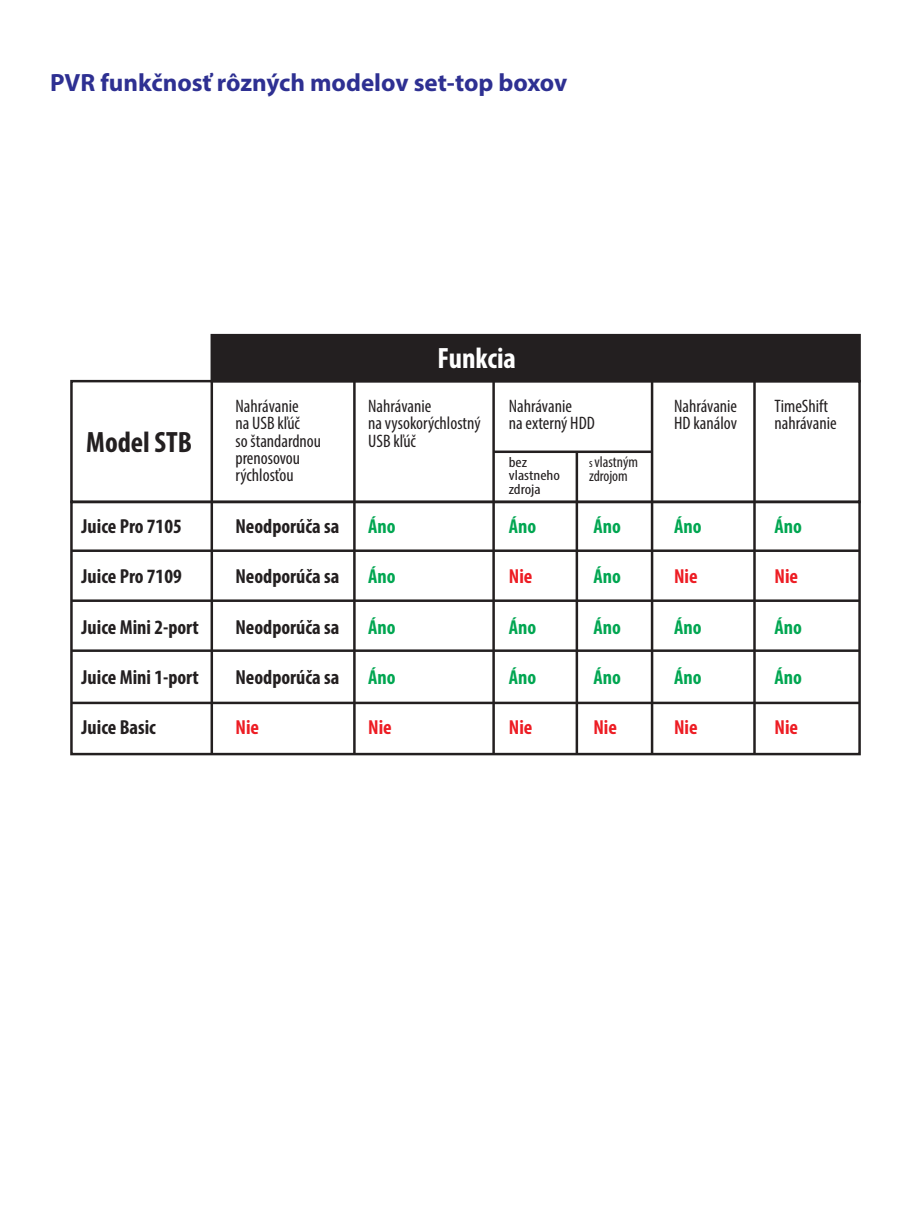
<style>
.page{position:relative;width:922px;height:1205px;background:#fff}
.page>*{position:absolute;margin:0;border:0;box-sizing:border-box;transform-origin:0 0}
.t1{font:700 condensed 29.5px "Myriad Pro";color:#231f20}
.t2{font:700 condensed 29.5px "Myriad Pro";color:#fff}
.t3{font:700 25px "Myriad Pro";color:#2e3092}
.t4{font:700 condensed 20.25px "Myriad Pro";color:#231f20}
.t5{font:700 condensed 20.25px "Myriad Pro";color:#00a651}
.t6{font:700 condensed 20.25px "Myriad Pro";color:#ed1d24}
.t7{font:condensed 18px/17.2px "Myriad Pro";color:#231f20}
.t8{font:condensed 15.5px/14.8px "Myriad Pro";color:#231f20}
.t9{font:condensed 14.5px/13.8px "Myriad Pro";color:#231f20;scale:1.18 1}
.s1{font-size:12.25px}
</style>
<div class="page">
<div style="left:210px;top:334px;width:650px;height:48px;background:#231f20"></div>
<div style="left:70px;top:380px;width:790px;height:123px;border:2px solid #231f20"></div>
<div style="left:70px;top:501px;width:790px;height:254px;border:2px solid #231f20"></div>
<hr style="left:353px;top:381px;width:2px;height:373px;background:#231f20">
<hr style="left:210px;top:381px;width:3px;height:373px;background:#231f20">
<hr style="left:492px;top:381px;width:2px;height:373px;background:#231f20">
<hr style="left:650px;top:381px;width:3px;height:373px;background:#231f20">
<hr style="left:575px;top:452px;width:3px;height:302px;background:#231f20">
<hr style="left:753px;top:381px;width:2px;height:373px;background:#231f20">
<hr style="left:71px;top:549px;width:788px;height:3px;background:#231f20">
<hr style="left:71px;top:599px;width:788px;height:3px;background:#231f20">
<hr style="left:71px;top:649px;width:788px;height:3px;background:#231f20">
<hr style="left:71px;top:702px;width:788px;height:2px;background:#231f20">
<hr style="left:493px;top:450px;width:159px;height:3px;background:#231f20">
<h2 class="t3" style="left:50px;top:67px;width:518px">PVR funkčnosť rôzných modelov set-top boxov</h2>
<h1 class="t1" style="left:86px;top:423px;width:107px">Model STB</h1>
<p class="t4" style="left:82px;top:513px;width:102px">Juice Pro 7105</p>
<p class="t4" style="left:82px;top:564px;width:102px">Juice Pro 7109</p>
<p class="t4" style="left:82px;top:614px;width:119px">Juice Mini 2-port</p>
<p class="t4" style="left:82px;top:664px;width:119px">Juice Mini 1-port</p>
<p class="t4" style="left:82px;top:715px;width:76px">Juice Basic</p>
<h1 class="t2" style="left:437px;top:339px;width:80px">Funkcia</h1>
<p class="t7" style="left:235px;top:397px;width:87px">Nahrávanie<br>na USB kľúč<br>so štandardnou prenosovou rýchlosťou</p>
<p class="t7" style="left:368px;top:397px;width:114px">Nahrávanie<br>na vysokorýchlostný<br>USB kľúč</p>
<p class="t7" style="left:508px;top:397px;width:87px">Nahrávanie<br>na externý HDD</p>
<p class="t7" style="left:674px;top:397px;width:65px">Nahrávanie<br>HD kanálov</p>
<p class="t7" style="left:774px;top:397px;width:63px">TimeShift nahrávanie</p>
<p class="t9" style="left:508px;top:455px;width:45px">bez vlastneho zdroja</p>
<p class="t8" style="left:589px;top:454px;width:50px"><span class="s1">s</span> vlastným zdrojom</p>
<p class="t4" style="left:235px;top:513px;width:105px">Neodporúča sa</p>
<p class="t4" style="left:235px;top:564px;width:105px">Neodporúča sa</p>
<p class="t4" style="left:235px;top:614px;width:105px">Neodporúča sa</p>
<p class="t4" style="left:235px;top:664px;width:105px">Neodporúča sa</p>
<p class="t6" style="left:235px;top:715px;width:25px">Nie</p>
<p class="t5" style="left:368px;top:513px;width:29px">Áno</p>
<p class="t5" style="left:368px;top:564px;width:29px">Áno</p>
<p class="t5" style="left:368px;top:614px;width:29px">Áno</p>
<p class="t5" style="left:368px;top:664px;width:29px">Áno</p>
<p class="t6" style="left:368px;top:715px;width:25px">Nie</p>
<p class="t5" style="left:508px;top:513px;width:29px">Áno</p>
<p class="t6" style="left:508px;top:564px;width:25px">Nie</p>
<p class="t5" style="left:508px;top:614px;width:29px">Áno</p>
<p class="t5" style="left:508px;top:664px;width:29px">Áno</p>
<p class="t6" style="left:508px;top:715px;width:25px">Nie</p>
<p class="t5" style="left:593px;top:513px;width:29px">Áno</p>
<p class="t5" style="left:593px;top:564px;width:29px">Áno</p>
<p class="t5" style="left:593px;top:614px;width:29px">Áno</p>
<p class="t5" style="left:593px;top:664px;width:29px">Áno</p>
<p class="t6" style="left:593px;top:715px;width:25px">Nie</p>
<p class="t5" style="left:674px;top:513px;width:29px">Áno</p>
<p class="t6" style="left:674px;top:564px;width:25px">Nie</p>
<p class="t5" style="left:674px;top:614px;width:29px">Áno</p>
<p class="t5" style="left:674px;top:664px;width:29px">Áno</p>
<p class="t6" style="left:674px;top:715px;width:25px">Nie</p>
<p class="t5" style="left:774px;top:513px;width:29px">Áno</p>
<p class="t6" style="left:774px;top:564px;width:25px">Nie</p>
<p class="t5" style="left:774px;top:614px;width:29px">Áno</p>
<p class="t5" style="left:774px;top:664px;width:29px">Áno</p>
<p class="t6" style="left:774px;top:715px;width:25px">Nie</p>
</div>
